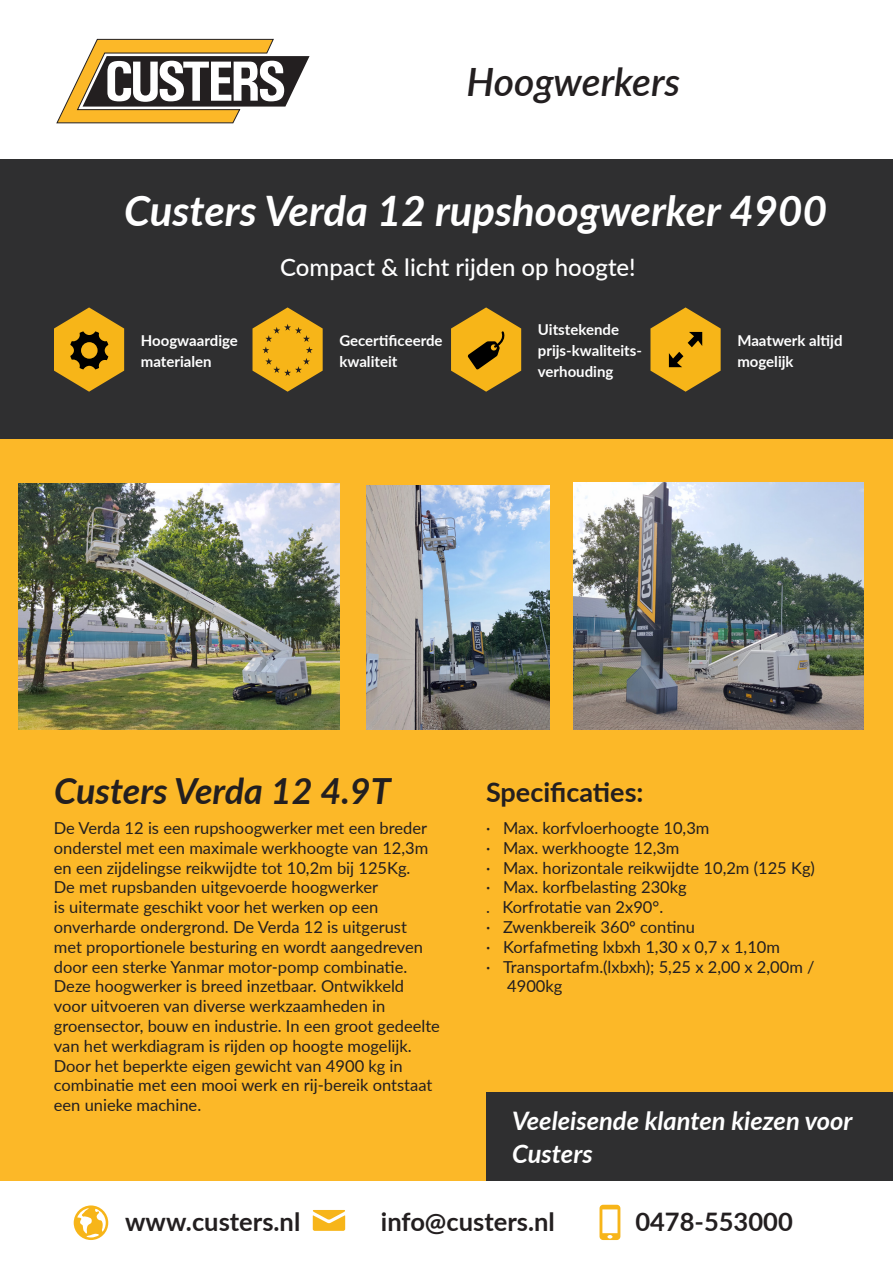
<style>
.page{position:relative;width:893px;height:1263px;background:#fff}
.page>*{position:absolute;margin:0;border:0;box-sizing:border-box;transform-origin:0 0}
.t1{font:italic 700 42px "Lato";color:#fff}
.t2{font:italic 600 39px "Lato";color:#231f20}
.t3{font:italic 700 36px "Lato";color:#231f20}
.t4{font:700 27px "Lato";color:#231f20}
.t5{font:700 25.5px "Lato";color:#231f20}
.t6{font:italic 700 25.5px/33px "Lato";color:#fff}
.t7{font:500 24px "Lato";color:#fff}
.t8{font:16.5px/19.8px "Lato";color:#231f20}
.t9{font:700 15px "Lato";color:#fff}
</style>
<div class="page">
<div style="left:0;top:432px;width:893px;height:748px;background:#fcb828"></div>
<div style="left:0;top:159px;width:893px;height:280px;background:#2f2f30"></div>
<svg style="left:313px;top:1210px;width:32px;height:21px"></svg>
<svg style="left:599px;top:1205px;width:21px;height:35px"></svg>
<svg style="left:74px;top:1205px;width:34px;height:35px"></svg>
<svg style="left:56px;top:39px;width:254px;height:85px"></svg>
<div style="left:486px;top:1092px;width:407px;height:88px;background:#2f2f30"></div>
<svg style="left:54px;top:307px;width:70px;height:85px"></svg>
<svg style="left:253px;top:307px;width:70px;height:85px"></svg>
<svg style="left:650px;top:307px;width:71px;height:85px"></svg>
<svg style="left:451px;top:307px;width:70px;height:85px"></svg>
<img style="left:573px;top:483px;width:290px;height:247px">
<img style="left:19px;top:483px;width:320px;height:246px">
<img style="left:366px;top:485px;width:184px;height:245px">
<p class="t2" style="left:467px;top:54px;width:215px">Hoogwerkers</p>
<p class="t1" style="left:124px;top:180px;width:704px">Custers Verda 12 rupshoogwerker 4900</p>
<p class="t9" style="left:141px;top:329px;width:99px">Hoogwaardige</p>
<p class="t9" style="left:141px;top:350px;width:72px">materialen</p>
<p class="t7" style="left:280px;top:250px;width:357px">Compact &amp; licht rijden op hoogte!</p>
<p class="t9" style="left:339px;top:329px;width:105px">Gecertificeerde</p>
<p class="t9" style="left:339px;top:350px;width:60px">kwaliteit</p>
<p class="t9" style="left:538px;top:318px;width:83px">Uitstekende</p>
<p class="t9" style="left:538px;top:339px;width:106px">prijs-kwaliteits-</p>
<p class="t9" style="left:538px;top:360px;width:77px">verhouding</p>
<p class="t9" style="left:737px;top:329px;width:107px">Maatwerk altijd</p>
<p class="t9" style="left:737px;top:350px;width:58px">mogelijk</p>
<p class="t3" style="left:54px;top:764px;width:338px">Custers Verda 12 4.9T</p>
<p class="t8" style="left:54px;top:817px;width:375px">De Verda 12 is een rupshoogwerker met een breder</p>
<p class="t8" style="left:54px;top:837px;width:376px">onderstel met een maximale werkhoogte van 12,3m en een zijdelingse reikwijdte tot 10,2m bij 125Kg.<br>De met rupsbanden uitgevoerde hoogwerker<br>is uitermate geschikt voor het werken op een onverharde ondergrond. De Verda 12 is uitgerust met proportionele besturing en wordt aangedreven door een sterke Yanmar motor-pomp combinatie.</p>
<p class="t8" style="left:54px;top:976px;width:352px">Deze hoogwerker is breed inzetbaar. Ontwikkeld</p>
<p class="t8" style="left:54px;top:996px;width:333px">voor uitvoeren van diverse werkzaamheden in</p>
<p class="t8" style="left:54px;top:1015px;width:388px">groensector, bouw en industrie. In een groot gedeelte van het werkdiagram is rijden op hoogte mogelijk.<br>Door het beperkte eigen gewicht van 4900 kg in combinatie met een mooi werk en rij-bereik ontstaat een unieke machine.</p>
<p class="t4" style="left:486px;top:772px;width:159px">Specificaties:</p>
<p class="t8" style="left:486px;top:817px;width:225px">· Max. korfvloerhoogte 10,3m</p>
<p class="t8" style="left:486px;top:837px;width:195px">· Max. werkhoogte 12,3m</p>
<p class="t8" style="left:486px;top:857px;width:330px">· Max. horizontale reikwijdte 10,2m (125 Kg)</p>
<p class="t8" style="left:486px;top:877px;width:202px">· Max. korfbelasting 230kg . Korfrotatie van 2x90°.</p>
<p class="t8" style="left:486px;top:916px;width:210px">· Zwenkbereik 360º continu</p>
<p class="t8" style="left:486px;top:936px;width:296px">· Korfafmeting lxbxh 1,30 x 0,7 x 1,10m</p>
<p class="t8" style="left:507px;top:956px;width:309px;text-indent:-21px">· Transportafm.(lxbxh); 5,25 x 2,00 x 2,00m /<br>4900kg</p>
<p class="t6" style="left:512px;top:1103px;width:342px">Veeleisende klanten kiezen voor<br>Custers</p>
<p class="t5" style="left:125px;top:1202px;width:177px">www.custers.nl</p>
<p class="t5" style="left:381px;top:1202px;width:175px">info@custers.nl</p>
<p class="t5" style="left:635px;top:1202px;width:159px">0478-553000</p>
</div>
